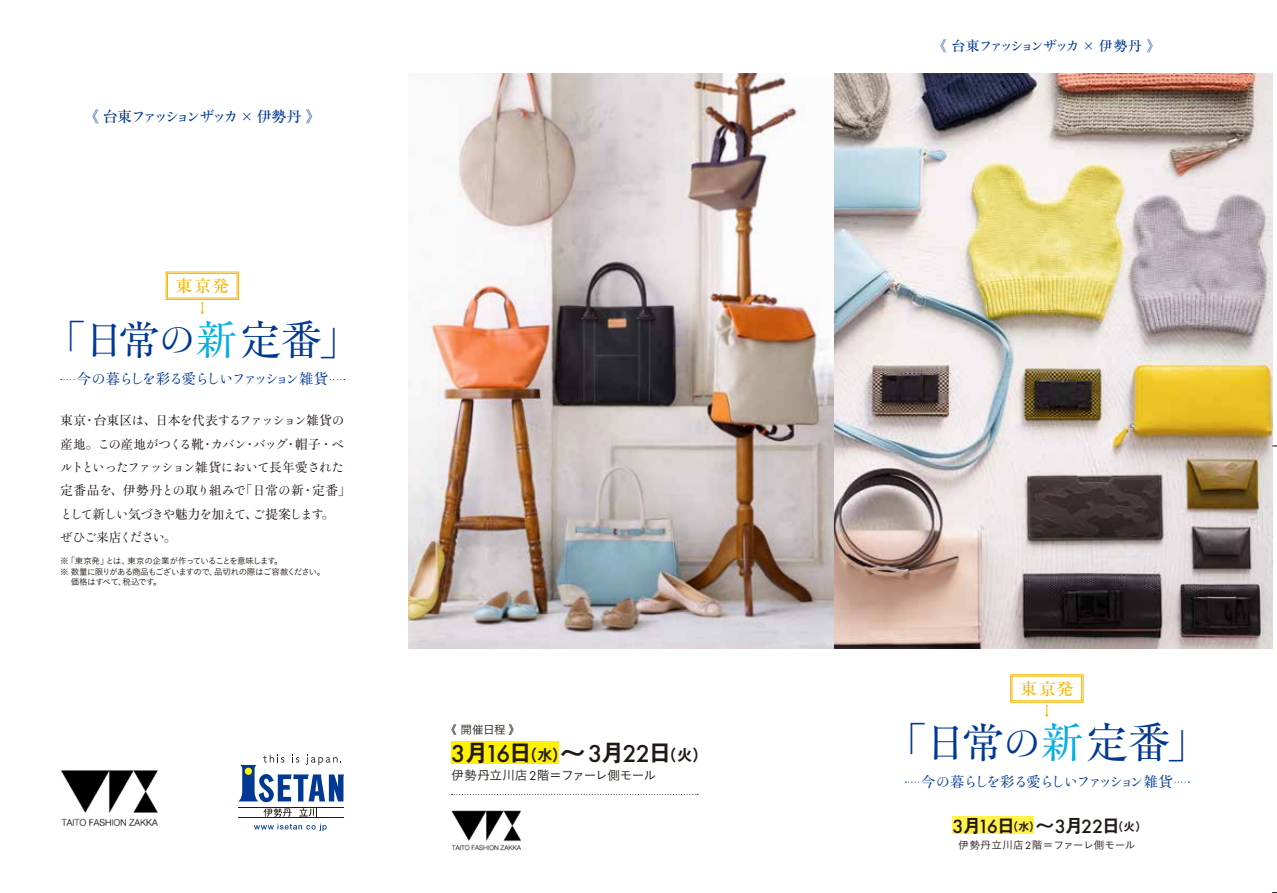
<style>
.page{position:relative;width:1277px;height:893px;background:#fff}
.page>*{position:absolute;margin:0;border:0;box-sizing:border-box;transform-origin:0 0}
.t1{font:41.7px "Ryumin Pro";color:#003894}
.t2{font:40.65px "Ryumin Pro";color:#003894}
.t3{font:500 25.5px "Futura EF";color:#221815}
.t4{font:24.45px "Midashi Go Pro MB31";color:#221815}
.t5{font:500 19.95px "Futura EF";color:#221815}
.t6{font:19.2px "Midashi Go Pro MB31";color:#221815}
.t7{font:500 16.65px "Ryumin Pro";letter-spacing:.075em;color:#f8b500}
.t8{font:15.9px "Midashi Go Pro MB31";color:#221815}
.t9{font:14.85px "Yutuki 5 Go K Std W4";letter-spacing:-.235em;color:#003894}
.t10{font:14.4px "Yutuki 5 Go K Std W3";letter-spacing:-.225em;color:#003894}
.t11{font:13.8px "Yutuki 5 Go K Std W4";letter-spacing:-.235em;color:#003894}
.t12{font:12.75px "Ryumin Pro";letter-spacing:.04em;color:#221815}
.t13{font:12.75px/23.4px "Yutuki 5 Go K Std W3";letter-spacing:-.125em;color:#221815}
.t14{font:12.75px "Yutuki 5 Go K Std W3";letter-spacing:-.1em;color:#221815}
.t15{font:12.75px "Yutuki 5 Go K Std W3";letter-spacing:-.145em;color:#221815}
.t16{font:12.75px "Koburina Go Std W3";letter-spacing:-.04em;color:#221815}
.t17{font:11.7px "Midashi Go Pro MB31";color:#221815}
.t18{font:11.7px "Koburina Go Std W3";color:#221815}
.t19{font:10.65px "Koburina Go Std W3";color:#221815}
.t20{font:8.55px/10.6px "Koburina Go Std W3";letter-spacing:-.08em;color:#221815}
.t21{font:8.55px "Koburina Go Std W3";letter-spacing:-.055em;color:#221815}
.t22{font:8.55px "Koburina Go Std W3";letter-spacing:-.05em;color:#221815}
.s1{font-family:"Ryumin Pro"}
.s2{font-family:"Ryumin Pro";font-weight:500}
.s3{font-family:"Koz Min Pro"}
.s4{font-family:"Yutuki 5 Go K Std W3";font-size:37.5px}
.s5{color:#00afe5}
.s6{font-family:"Yutuki 5 Go K Std W3"}
.s7{font-family:"Koz Go Pro"}
.s8{font-family:"Futura EF";font-weight:500;font-size:25.5px}
.s9{font-family:"Futura EF";font-size:13.2px}
.s10{font-family:"Midashi Go Pro MB31";font-weight:400;font-size:24.45px}
.s11{font-size:24.45px}
.s12{font-size:26.55px}
.s13{font-family:"Yutuki 5 Go K Std W3";font-size:38.55px}
.s14{font-family:"Futura EF";font-weight:500;font-size:19.95px}
.s15{font-family:"Midashi Go Pro MB31";font-weight:400;font-size:19.2px}
.s16{font-size:19.2px}
.s17{font-size:19.5px}
.s18{font-family:"Futura EF";font-size:11.1px}
</style>
<div class="page">
<img style="left:408px;top:74px;width:864px;height:574px">
<div style="left:952px;top:816px;width:81px;height:18px;background:#fff34b"></div>
<div style="left:451px;top:741px;width:107px;height:22px;background:#fff100"></div>
<svg style="left:451px;top:794px;width:247px;height:1px"></svg>
<svg style="left:61px;top:379px;width:284px;height:1px"></svg>
<div style="left:75px;top:371px;width:254px;height:15px;background:#fff"></div>
<svg style="left:166px;top:272px;width:73px;height:41px"></svg>
<svg style="left:905px;top:781px;width:284px;height:1px"></svg>
<div style="left:919px;top:774px;width:254px;height:14px;background:#fff"></div>
<svg style="left:1010px;top:674px;width:73px;height:42px"></svg>
<hr style="left:238px;top:817px;width:105px;height:1px;background:#221815">
<svg style="left:254px;top:823px;width:72px;height:8px"></svg>
<svg style="left:238px;top:754px;width:106px;height:62px"></svg>
<img style="left:61px;top:770px;width:97px;height:55px">
<img style="left:451px;top:810px;width:70px;height:40px">
<h3 class="t9" style="left:84px;top:108px;width:237px"><span class="s1">《</span><span class="s2">台東</span>ファッションザッカ <span class="s1">×</span> <span class="s2">伊勢丹</span><span class="s1">《</span></h3>
<h3 class="t7" style="left:175px;top:273px;width:55px">東京発</h3>
<h2 class="t2" style="left:44px;top:307px;width:318px"><span class="s3">「</span>日常<span class="s4">の</span><span class="s5">新</span>定番<span class="s3">「</span></h2>
<h3 class="t10" style="left:76px;top:370px;width:253px"><span class="s1">今</span>の<span class="s1">暮</span>らしを<span class="s1">彩</span>る<span class="s1">愛</span>らしいファッション<span class="s1">雑貨</span></h3>
<h3 class="t15" style="left:94px;top:413px;width:252px"><span class="s1">台東区</span>は<span class="s1">、日本</span>を<span class="s1">代表</span>するファッション<span class="s1">雑貨</span>の</h3>
<h3 class="t12" style="left:60px;top:410px;width:28px">東京</h3>
<h3 class="t12" style="left:83px;top:410px;width:14px">・</h3>
<h3 class="t12" style="left:295px;top:434px;width:51px">帽子・<span class="s6">ベ</span></h3>
<h3 class="t13" style="left:253px;top:432px;width:36px">バッグ</h3>
<h3 class="t12" style="left:60px;top:434px;width:145px">産地。<span class="s6">この</span>産地<span class="s6">がつくる</span>靴</h3>
<h3 class="t14" style="left:60px;top:460px;width:286px">ルトといったファッション<span class="s1">雑貨</span>において<span class="s1">長年愛</span>された</h3>
<h3 class="t12" style="left:312px;top:480px;width:40px">定番<span class="s3">「</span></h3>
<h3 class="t13" style="left:211px;top:432px;width:38px">カバン</h3>
<h3 class="t12" style="left:201px;top:434px;width:14px">・</h3>
<h3 class="t12" style="left:243px;top:434px;width:14px">・</h3>
<h3 class="t12" style="left:284px;top:434px;width:14px">・</h3>
<h3 class="t12" style="left:60px;top:480px;width:187px">定番品<span class="s6">を</span>、伊勢丹<span class="s6">との</span>取<span class="s6">り</span>組<span class="s6">みで</span></h3>
<h3 class="t12" style="left:239px;top:480px;width:66px"><span class="s3">「</span>日常<span class="s6">の</span>新</h3>
<h3 class="t12" style="left:301px;top:480px;width:14px">・</h3>
<h3 class="t13" style="left:60px;top:502px;width:199px">として<span class="s1">新</span>しい<span class="s1">気</span>づきや<span class="s1">魅力</span>を<span class="s1">加</span>えて<span class="s1">、</span>ぜひご<span class="s1">来店</span>ください<span class="s1">。</span></h3>
<h3 class="t13" style="left:252px;top:502px;width:73px">ご<span class="s1">提案</span>します</h3>
<h3 class="t12" style="left:322px;top:504px;width:14px">。</h3>
<p class="t20" style="left:60px;top:555px;width:50px">※<span class="s7">「</span>東京発<span class="s7">」</span></p>
<p class="t20" style="left:127px;top:555px;width:150px">東京の企業が作っていることを意味します</p>
<p class="t20" style="left:106px;top:555px;width:26px">とは、</p>
<p class="t20" style="left:274px;top:555px;width:10px">。</p>
<p class="t20" style="left:153px;top:566px;width:66px;text-indent:-93px">※ 数量に限りがある商品もございますので、。</p>
<p class="t21" style="left:214px;top:565px;width:113px">品切れの際はご容赦ください。</p>
<p class="t22" style="left:71px;top:575px;width:85px">価格はすべて税込です</p>
<p class="t20" style="left:118px;top:576px;width:10px">、</p>
<h3 class="t18" style="left:445px;top:720px;width:76px">《開催日程《</h3>
<h3 class="t4" style="left:451px;top:733px;width:39px">月<span class="s8">3</span></h3>
<h3 class="t16" style="left:451px;top:765px;width:206px">伊勢丹立川店 階<span class="s9">2</span> ＝ファーレ側モール</h3>
<h3 class="t3" style="left:588px;top:738px;width:64px"><span class="s10">月</span>3 22</h3>
<h3 class="t8" style="left:508px;top:741px;width:79px">（<span class="s11">日</span>水）<span class="s12">～</span></h3>
<h3 class="t8" style="left:647px;top:741px;width:62px">（<span class="s11">日</span>火(</h3>
<h3 class="t3" style="left:484px;top:738px;width:27px">16</h3>
<h3 class="t11" style="left:933px;top:37px;width:228px"><span class="s1">《</span><span class="s2">台東</span>ファッションザッカ <span class="s1">×</span> <span class="s2">伊勢丹</span><span class="s1">《</span></h3>
<h3 class="t7" style="left:1019px;top:675px;width:55px">東京発</h3>
<h1 class="t1" style="left:883px;top:710px;width:328px"><span class="s3">「</span>日常<span class="s13">の</span><span class="s5">新</span>定番<span class="s3">「</span></h1>
<h3 class="t10" style="left:920px;top:773px;width:253px"><span class="s1">今</span>の<span class="s1">暮</span>らしを<span class="s1">彩</span>る<span class="s1">愛</span>らしいファッション<span class="s1">雑貨</span></h3>
<h3 class="t6" style="left:952px;top:810px;width:30px">月<span class="s14">3</span></h3>
<h3 class="t5" style="left:1054px;top:814px;width:50px"><span class="s15">月</span>3 22</h3>
<h3 class="t17" style="left:996px;top:817px;width:60px">（<span class="s16">日</span>水）<span class="s17">～</span></h3>
<h3 class="t17" style="left:1101px;top:817px;width:47px">（<span class="s16">日</span>火(</h3>
<h3 class="t5" style="left:977px;top:814px;width:22px">16</h3>
<p class="t19" style="left:958px;top:836px;width:178px">伊勢丹立川店<span class="s18">2</span>階＝ファーレ側モール</p>
</div>
